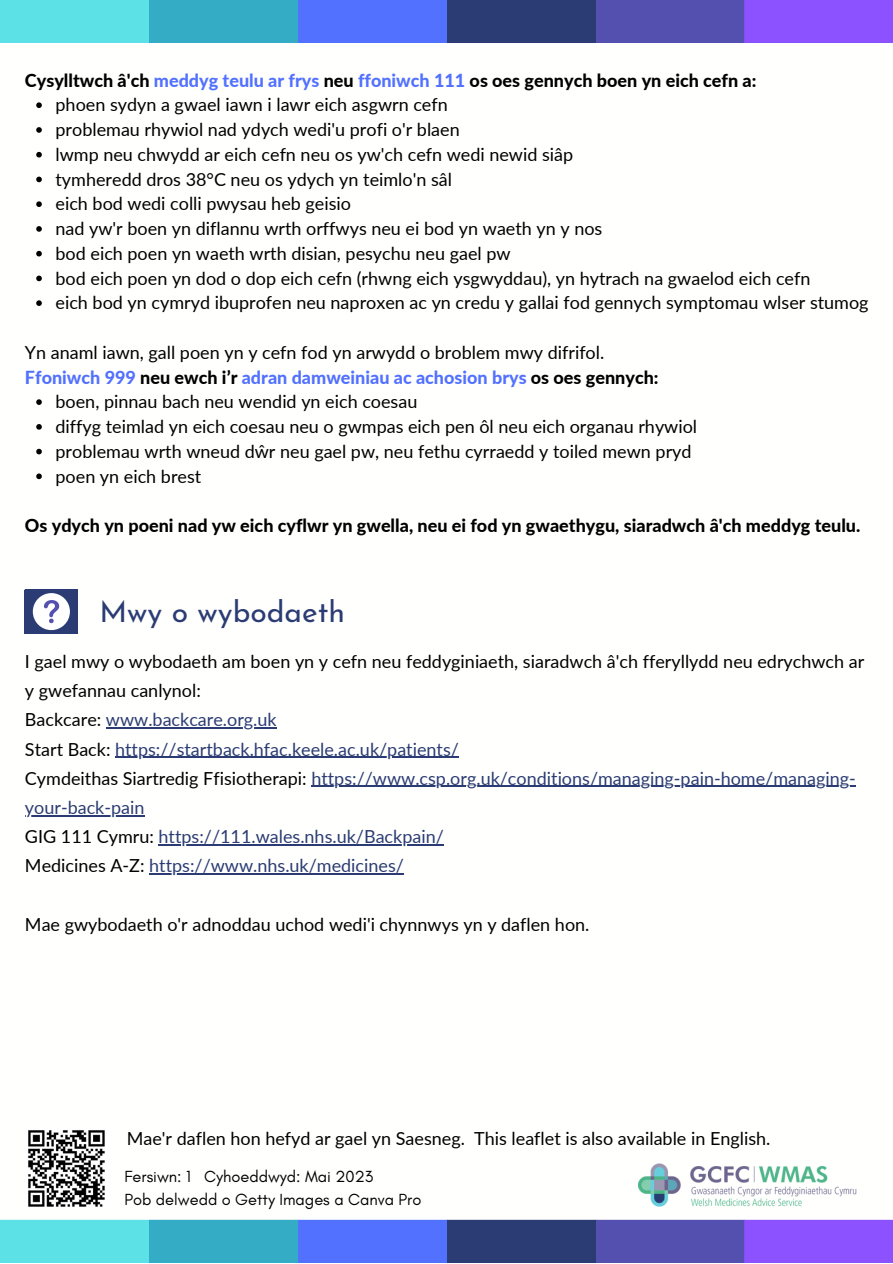
<style>
.page{position:relative;width:893px;height:1264px;background:#fff}
.page>*{position:absolute;margin:0;border:0;box-sizing:border-box;transform-origin:0 0}
.t1{font:30px "Josefin Sans";color:#2b3c74}
.t2{font:18px/29.2px "Lato";color:#000}
.t3{font:18px/29.2px "Lato";color:#2b3c74}
.t4{font:800 18px "Lato";color:#000}
.t5{font:800 18px "Lato";color:#5271ff}
.t6{font:16.35px "Glacial Indifference";color:#000}
.s1{color:#5271ff}
.s2{color:#000}
</style>
<div class="page">
<svg style="left:25px;top:590px;width:53px;height:43px"></svg>
<img style="left:638px;top:1163px;width:218px;height:44px">
<hr style="left:106px;top:727px;width:171px;height:1px;background:#2b3c74">
<hr style="left:115px;top:756px;width:344px;height:1px;background:#2b3c74">
<hr style="left:311px;top:785px;width:544px;height:2px;background:#2b3c74">
<hr style="left:25px;top:815px;width:119px;height:1px;background:#2b3c74">
<hr style="left:159px;top:844px;width:285px;height:1px;background:#2b3c74">
<hr style="left:149px;top:873px;width:255px;height:1px;background:#2b3c74">
<svg style="left:0;top:0;width:892px;height:43px;background:#527acc"></svg>
<svg style="left:0;top:1219px;width:892px;height:43px;background:#557ccd"></svg>
<svg style="left:36px;top:102px;width:6px;height:6px"></svg>
<svg style="left:36px;top:127px;width:6px;height:6px"></svg>
<svg style="left:36px;top:152px;width:6px;height:5px"></svg>
<svg style="left:36px;top:177px;width:6px;height:5px"></svg>
<svg style="left:36px;top:201px;width:6px;height:6px"></svg>
<svg style="left:36px;top:226px;width:6px;height:6px"></svg>
<svg style="left:36px;top:251px;width:6px;height:5px"></svg>
<svg style="left:36px;top:275px;width:6px;height:6px"></svg>
<svg style="left:36px;top:300px;width:6px;height:6px"></svg>
<svg style="left:36px;top:399px;width:6px;height:6px"></svg>
<svg style="left:36px;top:424px;width:6px;height:5px"></svg>
<svg style="left:36px;top:449px;width:6px;height:5px"></svg>
<svg style="left:36px;top:473px;width:6px;height:6px"></svg>
<img style="left:28px;top:1130px;width:77px;height:77px">
<p class="t4" style="left:25px;top:69px;width:733px">Cysylltwch â'ch <span class="s1">meddyg teulu ar frys</span> neu <span class="s1">ffoniwch 111</span> os oes gennych boen yn eich cefn a:</p>
<p class="t2" style="left:56px;top:90px;width:394px">phoen sydyn a gwael iawn i lawr eich asgwrn cefn</p>
<p class="t2" style="left:56px;top:114px;width:405px">problemau rhywiol nad ydych wedi'u profi o'r blaen</p>
<p class="t2" style="left:56px;top:139px;width:519px">lwmp neu chwydd ar eich cefn neu os yw'ch cefn wedi newid siâp</p>
<p class="t2" style="left:56px;top:164px;width:398px">tymheredd dros 38°C neu os ydych yn teimlo'n sâl</p>
<p class="t2" style="left:56px;top:189px;width:297px">eich bod wedi colli pwysau heb geisio</p>
<p class="t2" style="left:56px;top:213px;width:548px">nad yw'r boen yn diflannu wrth orffwys neu ei bod yn waeth yn y nos</p>
<p class="t2" style="left:56px;top:238px;width:456px">bod eich poen yn waeth wrth disian, pesychu neu gael pw</p>
<p class="t2" style="left:56px;top:263px;width:756px">bod eich poen yn dod o dop eich cefn (rhwng eich ysgwyddau), yn hytrach na gwaelod eich cefn</p>
<p class="t2" style="left:56px;top:288px;width:814px">eich bod yn cymryd ibuprofen neu naproxen ac yn credu y gallai fod gennych symptomau wlser stumog</p>
<p class="t2" style="left:25px;top:337px;width:581px">Yn anaml iawn, gall poen yn y cefn fod yn arwydd o broblem mwy difrifol.</p>
<p class="t5" style="left:25px;top:366px;width:635px">Ffoniwch 999 <span class="s2">neu ewch i’r</span> adran damweiniau ac achosion brys <span class="s2">os oes gennych:</span></p>
<p class="t2" style="left:56px;top:387px;width:363px">boen, pinnau bach neu wendid yn eich coesau</p>
<p class="t2" style="left:56px;top:411px;width:643px">diffyg teimlad yn eich coesau neu o gwmpas eich pen ôl neu eich organau rhywiol</p>
<p class="t2" style="left:56px;top:436px;width:637px">problemau wrth wneud dŵr neu gael pw, neu fethu cyrraedd y toiled mewn pryd</p>
<p class="t2" style="left:56px;top:461px;width:147px">poen yn eich brest</p>
<p class="t4" style="left:25px;top:514px;width:836px">Os ydych yn poeni nad yw eich cyflwr yn gwella, neu ei fod yn gwaethygu, siaradwch â'ch meddyg teulu.</p>
<p class="t1" style="left:99px;top:600px;width:247px">Mwy o wybodaeth</p>
<p class="t2" style="left:25px;top:646px;width:840px">I gael mwy o wybodaeth am boen yn y cefn neu feddyginiaeth, siaradwch â'ch fferyllydd neu edrychwch ar y gwefannau canlynol:</p>
<p class="t3" style="left:25px;top:704px;width:253px"><span class="s2">Backcare:</span> www.backcare.org.uk</p>
<p class="t3" style="left:25px;top:734px;width:435px"><span class="s2">Start Back:</span> https://startback.hfac.keele.ac.uk/patients/</p>
<p class="t3" style="left:25px;top:763px;width:832px"><span class="s2">Cymdeithas Siartredig Ffisiotherapi:</span> https://www.csp.org.uk/conditions/managing-pain-home/managing&shy;your-back-pain</p>
<p class="t3" style="left:25px;top:821px;width:420px"><span class="s2">GIG 111 Cymru:</span> https://111.wales.nhs.uk/Backpain/</p>
<p class="t3" style="left:25px;top:850px;width:380px"><span class="s2">Medicines A-Z:</span> https://www.nhs.uk/medicines/</p>
<p class="t2" style="left:25px;top:909px;width:566px">Mae gwybodaeth o'r adnoddau uchod wedi'i chynnwys yn y daflen hon.</p>
<p class="t2" style="left:127px;top:1123px;width:645px">Mae'r daflen hon hefyd ar gael yn Saesneg. This leaflet is also available in English.</p>
<p class="t6" style="left:124px;top:1166px;width:250px">Fersiwn: 1 Cyhoeddwyd: Mai 2023</p>
<p class="t6" style="left:124px;top:1189px;width:298px">Pob delwedd o Getty Images a Canva Pro</p>
</div>
